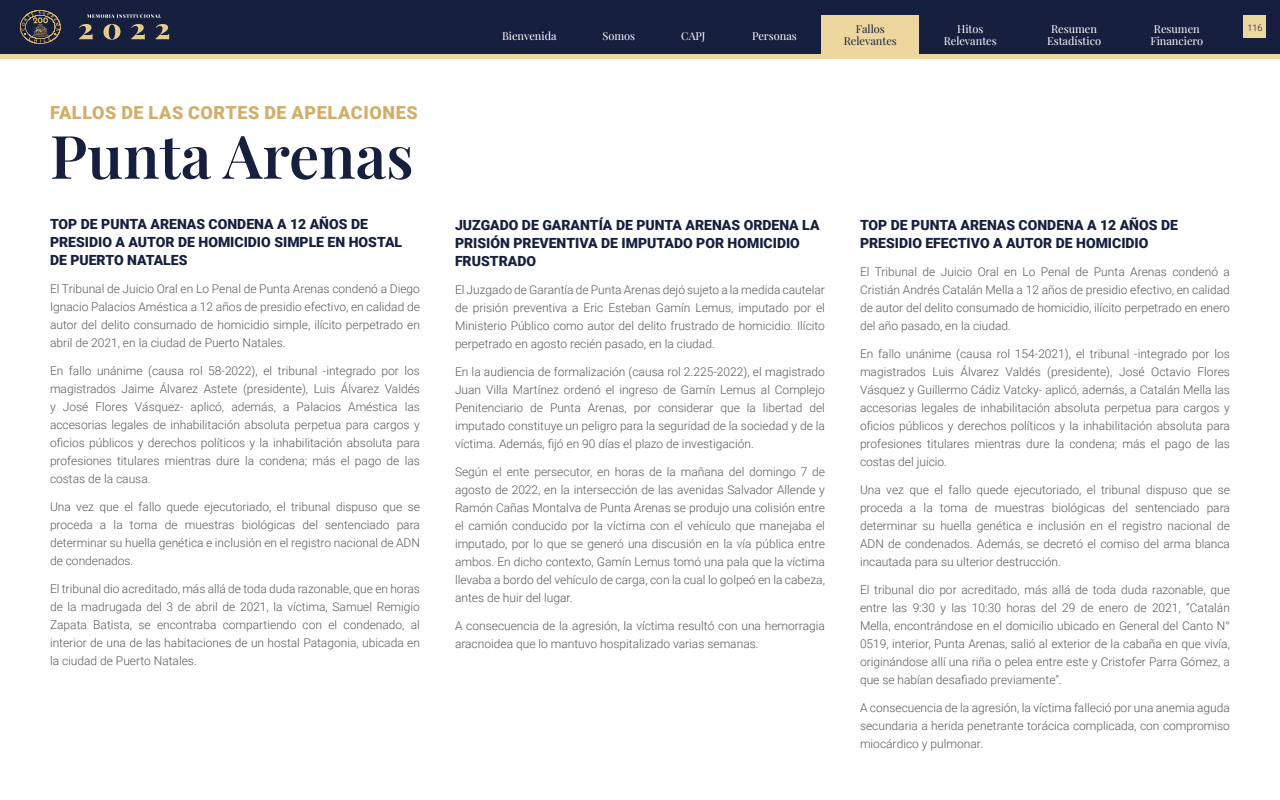
<style>
.page{position:relative;width:1280px;height:800px;background:#fff}
.page>*{position:absolute;margin:0;border:0;box-sizing:border-box;transform-origin:0 0}
.t1{font:600 60px "Playfair Display";color:#171f3f}
.t2{font:900 18px "Roboto";letter-spacing:.035em;color:#d1ae6a}
.t3{font:900 14px/18px "Roboto";color:#171f3f}
.t4{font:300 12px/18px "Roboto";color:#58595b;text-align:justify}
.t5{font:11px/12px "Playfair Display";color:#fff;text-align:center}
.t6{font:11px "Playfair Display";color:#171f3f}
.t7{font:300 9px "Roboto";color:#171f3f}
</style>
<div class="page">
<div style="left:0;top:0;width:1280px;height:54px;background:#171f3f"></div>
<div style="left:0;top:54px;width:1280px;height:5px;background:#edd79e"></div>
<div style="left:1244px;top:16px;width:22px;height:22px;background:#edd79e"></div>
<div style="left:822px;top:16px;width:97px;height:43px;background:#edd79e"></div>
<svg style="left:79px;top:24px;width:90px;height:16px"></svg>
<svg style="left:87px;top:14px;width:74px;height:4px"></svg>
<svg style="left:20px;top:10px;width:41px;height:34px"></svg>
<h2 class="t2" style="left:50px;top:100px;width:369px">FALLOS DE LAS CORTES DE APELACIONES</h2>
<h1 class="t1" style="left:50px;top:109px;width:365px">Punta Arenas</h1>
<p class="t3" style="left:50px;top:215px;width:354px">TOP DE PUNTA ARENAS CONDENA A 12 AÑOS DE<br>PRESIDIO A AUTOR DE HOMICIDIO SIMPLE EN HOSTAL<br>DE PUERTO NATALES</p>
<p class="t4" style="left:50px;top:280px;width:372px">El Tribunal de Juicio Oral en Lo Penal de Punta Arenas condenó a Diego Ignacio Palacios Améstica a 12 años de presidio efectivo, en calidad de autor del delito consumado de homicidio simple, ilícito perpetrado en abril de 2021, en la ciudad de Puerto Natales.</p>
<p class="t4" style="left:50px;top:362px;width:372px">En fallo unánime (causa rol 58-2022), el tribunal -integrado por los magistrados Jaime Álvarez Astete (presidente), Luis Álvarez Valdés y José Flores Vásquez- aplicó, además, a Palacios Améstica las accesorias legales de inhabilitación absoluta perpetua para cargos y oficios públicos y derechos políticos y la inhabilitación absoluta para profesiones titulares mientras dure la condena; más el pago de las costas de la causa.</p>
<p class="t4" style="left:50px;top:498px;width:372px">Una vez que el fallo quede ejecutoriado, el tribunal dispuso que se proceda a la toma de muestras biológicas del sentenciado para determinar su huella genética e inclusión en el registro nacional de ADN de condenados.</p>
<p class="t4" style="left:50px;top:580px;width:372px">El tribunal dio acreditado, más allá de toda duda razonable, que en horas de la madrugada del 3 de abril de 2021, la víctima, Samuel Remigio Zapata Batista, se encontraba compartiendo con el condenado, al interior de una de las habitaciones de un hostal Patagonia, ubicada en la ciudad de Puerto Natales.</p>
<p class="t6" style="left:856px;top:20px;width:30px">Fallos</p>
<p class="t7" style="left:1248px;top:21px;width:16px">116</p>
<p class="t6" style="left:844px;top:32px;width:54px">Relevantes</p>
<p class="t5" style="left:944px;top:22px;width:54px">Hitos<br>Relevantes</p>
<p class="t5" style="left:1150px;top:22px;width:54px">Resumen<br>Financiero</p>
<p class="t5" style="left:502px;top:29px;width:56px">Bienvenida</p>
<p class="t5" style="left:602px;top:29px;width:34px">Somos</p>
<p class="t5" style="left:681px;top:29px;width:26px">CAPJ</p>
<p class="t5" style="left:1047px;top:22px;width:56px">Resumen<br>Estadístico</p>
<p class="t5" style="left:752px;top:29px;width:46px">Personas</p>
<p class="t3" style="left:455px;top:216px;width:366px">JUZGADO DE GARANTÍA DE PUNTA ARENAS ORDENA LA<br>PRISIÓN PREVENTIVA DE IMPUTADO POR HOMICIDIO<br>FRUSTRADO</p>
<p class="t4" style="left:455px;top:280px;width:372px">El Juzgado de Garantía de Punta Arenas dejó sujeto a la medida cautelar de prisión preventiva a Eric Esteban Gamín Lemus, imputado por el Ministerio Público como autor del delito frustrado de homicidio. Ilícito perpetrado en agosto recién pasado, en la ciudad.</p>
<p class="t4" style="left:455px;top:362px;width:372px">En la audiencia de formalización (causa rol 2.225-2022), el magistrado Juan Villa Martínez ordenó el ingreso de Gamín Lemus al Complejo Penitenciario de Punta Arenas, por considerar que la libertad del imputado constituye un peligro para la seguridad de la sociedad y de la víctima. Además, fijó en 90 días el plazo de investigación.</p>
<p class="t4" style="left:455px;top:462px;width:372px">Según el ente persecutor, en horas de la mañana del domingo 7 de agosto de 2022, en la intersección de las avenidas Salvador Allende y Ramón Cañas Montalva de Punta Arenas se produjo una colisión entre el camión conducido por la víctima con el vehículo que manejaba el imputado, por lo que se generó una discusión en la vía pública entre ambos. En dicho contexto, Gamín Lemus tomó una pala que la víctima llevaba a bordo del vehículo de carga, con la cual lo golpeó en la cabeza, antes de huir del lugar.</p>
<p class="t4" style="left:455px;top:616px;width:372px">A consecuencia de la agresión, la víctima resultó con una hemorragia aracnoidea que lo mantuvo hospitalizado varias semanas.</p>
<p class="t3" style="left:860px;top:216px;width:319px">TOP DE PUNTA ARENAS CONDENA A 12 AÑOS DE<br>PRESIDIO EFECTIVO A AUTOR DE HOMICIDIO</p>
<p class="t4" style="left:860px;top:262px;width:372px">El Tribunal de Juicio Oral en Lo Penal de Punta Arenas condenó a Cristián Andrés Catalán Mella a 12 años de presidio efectivo, en calidad de autor del delito consumado de homicidio, ilícito perpetrado en enero del año pasado, en la ciudad.</p>
<p class="t4" style="left:860px;top:344px;width:372px">En fallo unánime (causa rol 154-2021), el tribunal -integrado por los magistrados Luis Álvarez Valdés (presidente), José Octavio Flores Vásquez y Guillermo Cádiz Vatcky- aplicó, además, a Catalán Mella las accesorias legales de inhabilitación absoluta perpetua para cargos y oficios públicos y derechos políticos y la inhabilitación absoluta para profesiones titulares mientras dure la condena; más el pago de las costas del juicio.</p>
<p class="t4" style="left:860px;top:480px;width:372px">Una vez que el fallo quede ejecutoriado, el tribunal dispuso que se proceda a la toma de muestras biológicas del sentenciado para determinar su huella genética e inclusión en el registro nacional de ADN de condenados. Además, se decretó el comiso del arma blanca incautada para su ulterior destrucción.</p>
<p class="t4" style="left:860px;top:580px;width:372px">El tribunal dio por acreditado, más allá de toda duda razonable, que entre las 9:30 y las 10:30 horas del 29 de enero de 2021, “Catalán Mella, encontrándose en el domicilio ubicado en General del Canto N° 0519, interior, Punta Arenas, salió al exterior de la cabaña en que vivía, originándose allí una riña o pelea entre este y Cristofer Parra Gómez, a que se habían desafiado previamente”.</p>
<p class="t4" style="left:860px;top:698px;width:372px">A consecuencia de la agresión, la víctima falleció por una anemia aguda secundaria a herida penetrante torácica complicada, con compromiso miocárdico y pulmonar.</p>
</div>
